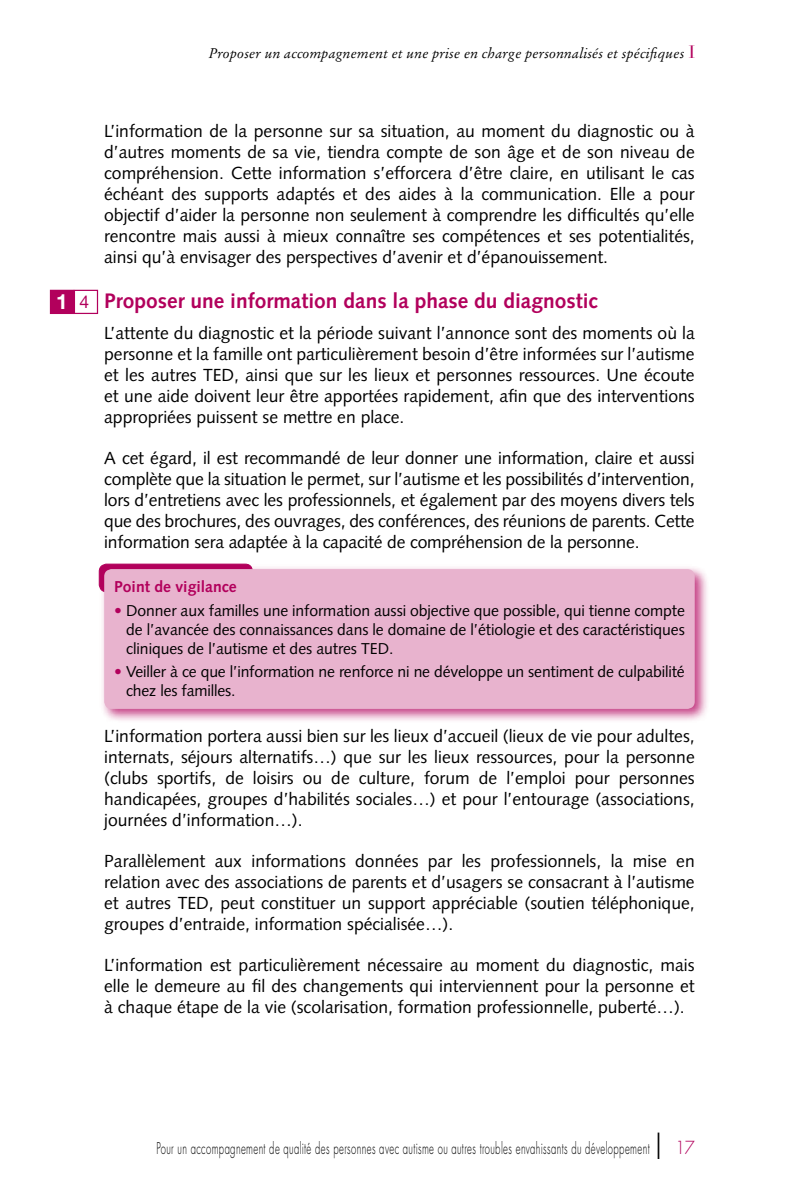
<style>
.page{position:relative;width:794px;height:1191px;background:#fff}
.page>*{position:absolute;margin:0;border:0;box-sizing:border-box;transform-origin:0 0}
.t1{font:700 21px "Syntax";color:#b2005c}
.t2{font:700 21px "Helvetica Neue";color:#fff}
.t3{font:17.5px/21px "Syntax";color:#000;text-align:justify}
.t4{font:300 17.5px "Futura";color:#b2005c;scale:.95 1}
.t5{font:15.75px/18.9px "Syntax";letter-spacing:-.01em;color:#000;text-align:justify}
.t6{font:300 15.75px "Futura";letter-spacing:.04em;color:#000;scale:.6 1}
.t7{font:700 15.75px "Syntax";color:#b2005c}
.t8{font:italic 14px "Stempel Garamond";letter-spacing:.01em;color:#000}
.s1{font-family:"Didot";font-style:normal;font-size:17.5px;color:#b2005c}
.s2{font-weight:400;font-size:17.5px;color:#b2005c}
.s3{color:#b2005c}
.s4{font-size:35px;color:#000}
</style>
<div class="page">
<div style="left:99px;top:563px;width:154px;height:29px;border:1px solid #b2005c;border-radius:7px"></div>
<div style="left:100px;top:564px;width:609px;height:159px;background:#b2005c;opacity:.75"></div>
<div style="left:104px;top:569px;width:590px;height:140px;background:#e8b3ce;border-radius:7px"></div>
<div style="left:50px;top:290px;width:24px;height:24px;background:#b2005c"></div>
<div style="left:74px;top:290px;width:24px;height:24px;background:#fff;border:1px solid #b2005c"></div>
<p class="t8" style="left:209px;top:44px;width:488px">Proposer un accompagnement et une prise en charge personnalisés et spécifiques <span class="s1">I</span></p>
<p class="t2" style="left:56px;top:289px;width:35px">1 <span class="s2">4</span></p>
<p class="t3" style="left:104px;top:121px;width:592px">L’information de la personne sur sa situation, au moment du diagnostic ou à d’autres moments de sa vie, tiendra compte de son âge et de son niveau de compréhension. Cette information s’efforcera d’être claire, en utilisant le cas échéant des supports adaptés et des aides à la communication. Elle a pour objectif d’aider la personne non seulement à comprendre les difficultés qu’elle rencontre mais aussi à mieux connaître ses compétences et ses potentialités, ainsi qu’à envisager des perspectives d’avenir et d’épanouissement.</p>
<p class="t1" style="left:104px;top:289px;width:495px">Proposer une information dans la phase du diagnostic</p>
<p class="t3" style="left:104px;top:323px;width:592px">L’attente du diagnostic et la période suivant l’annonce sont des moments où la personne et la famille ont particulièrement besoin d’être informées sur l’autisme et les autres TED, ainsi que sur les lieux et personnes ressources. Une écoute et une aide doivent leur être apportées rapidement, afin que des interventions appropriées puissent se mettre en place.</p>
<p class="t3" style="left:104px;top:447px;width:592px">A cet égard, il est recommandé de leur donner une information, claire et aussi complète que la situation le permet, sur l’autisme et les possibilités d’intervention, lors d’entretiens avec les professionnels, et également par des moyens divers tels que des brochures, des ouvrages, des conférences, des réunions de parents. Cette information sera adaptée à la capacité de compréhension de la personne.</p>
<p class="t7" style="left:114px;top:577px;width:124px">Point de vigilance</p>
<p class="t5" style="left:126px;top:601px;width:560px;text-indent:-12px"><span class="s3">•</span> Donner aux familles une information aussi objective que possible, qui tienne compte de l’avancée des connaissances dans le domaine de l’étiologie et des caractéristiques cliniques de l’autisme et des autres TED.</p>
<p class="t5" style="left:126px;top:662px;width:560px;text-indent:-12px"><span class="s3">•</span> Veiller à ce que l’information ne renforce ni ne développe un sentiment de culpabilité chez les familles.</p>
<p class="t3" style="left:104px;top:725px;width:592px">L’information portera aussi bien sur les lieux d’accueil (lieux de vie pour adultes, internats, séjours alternatifs…) que sur les lieux ressources, pour la personne (clubs sportifs, de loisirs ou de culture, forum de l’emploi pour personnes handicapées, groupes d’habilités sociales…) et pour l’entourage (associations, journées d’information…).</p>
<p class="t3" style="left:104px;top:850px;width:592px">Parallèlement aux informations données par les professionnels, la mise en relation avec des associations de parents et d’usagers se consacrant à l’autisme et autres TED, peut constituer un support appréciable (soutien téléphonique, groupes d’entraide, information spécialisée…).</p>
<p class="t3" style="left:104px;top:954px;width:592px">L’information est particulièrement nécessaire au moment du diagnostic, mais elle le demeure au fil des changements qui interviennent pour la personne et à chaque étape de la vie (scolarisation, formation professionnelle, puberté…).</p>
<p class="t6" style="left:156px;top:1138px;width:823px">Pour un accompagnement de qualité des personnes avec autisme ou autres troubles envahissants du développement</p>
<p class="t4" style="left:655px;top:1136px;width:43px"><span class="s4">I</span> 17</p>
</div>
